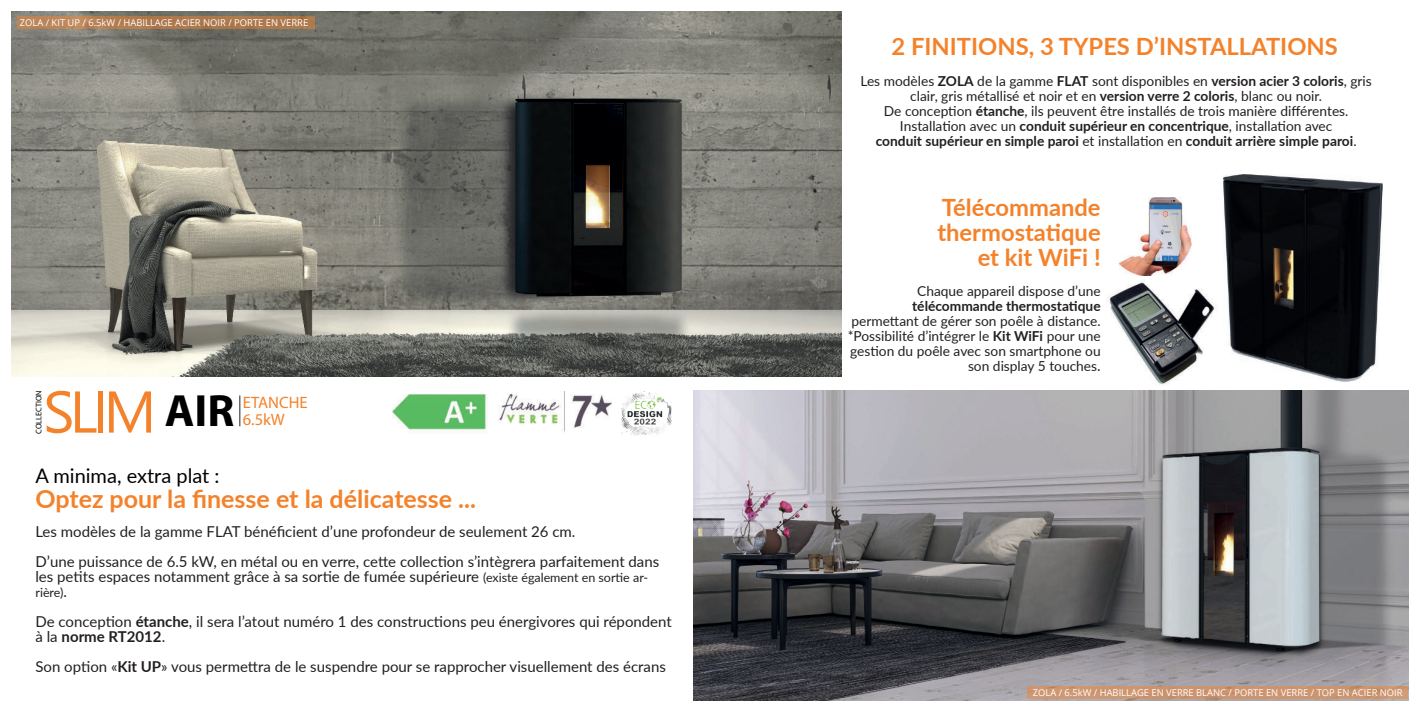
<style>
.page{position:relative;width:1418px;height:709px;background:#fff}
.page>*{position:absolute;margin:0;border:0;box-sizing:border-box;transform-origin:0 0}
.t1{font:700 45.38px "Myriad Pro";color:#000}
.t2{font:700 25px "Lato";color:#f4822b}
.t3{font:700 23.75px/25px "Lato";color:#f4822b;text-align:right}
.t4{font:20px "Lato";color:#000}
.t5{font:16.5px/17px "Myriad Pro";color:#f4822b}
.t6{font:15px/30px "Lato";color:#231f20}
.t7{font:13.75px/15px "Lato";color:#231f20;text-align:center}
.t8{font:700 13.75px "Lato";color:#231f20}
.t9{font:12.5px "Lato";color:#231f20}
.t10{font:9.38px "Open Sans";color:#fff}
.t11{font:8.12px "Myriad Pro";color:#000}
.s1{font-size:12.5px}
.s2{font-size:15px}
.s3{font-weight:700}
</style>
<div class="page">
<img style="left:392px;top:391px;width:219px;height:41px">
<img style="left:12px;top:11px;width:829px;height:365px">
<img style="left:693px;top:390px;width:715px;height:310px">
<svg style="left:17px;top:17px;width:298px;height:12px;background:#b27c4f"></svg>
<div style="left:1026px;top:686px;width:380px;height:12px;background:#cc956f"></div>
<img style="left:1118px;top:198px;width:74px;height:78px">
<img style="left:1223px;top:174px;width:159px;height:207px">
<hr style="left:239px;top:395px;width:1px;height:31px;background:#231f20">
<img style="left:1109px;top:279px;width:108px;height:106px">
<img style="left:621px;top:391px;width:51px;height:45px">
<p class="t10" style="left:20px;top:17px;width:290px">ZOLA / KIT UP / 6.5kW / HABILLAGE ACIER NOIR / PORTE EN VERRE</p>
<p class="t11" style="left:34px;top:434px;width:45px;rotate:-90deg">COLLECTION</p>
<h1 class="t1" style="left:165px;top:388px;width:71px">AIR</h1>
<p class="t5" style="left:243px;top:393px;width:66px">ETANCHE<br>6.5kW</p>
<h3 class="t4" style="left:35px;top:461px;width:186px">A minima, extra plat :</h3>
<h2 class="t2" style="left:35px;top:480px;width:442px">Optez pour la finesse et la délicatesse ...</h2>
<p class="t6" style="left:35px;top:516px;width:625px">Les modèles de la gamme FLAT bénéficient d’une profondeur de seulement 26 cm.<br>D’une puissance de 6.5 kW, en métal ou en verre, cette collection s’intègrera parfaitement dans</p>
<p class="t6" style="left:35px;top:561px;width:614px">les petits espaces notamment grâce à sa sortie de fumée supérieure <span class="s1">(existe également en sortie ar-</span></p>
<p class="t9" style="left:35px;top:583px;width:33px">rière)<span class="s2">.</span></p>
<p class="t6" style="left:35px;top:613px;width:638px;line-height:15px">De conception <span class="s3">étanche</span>, il sera l’atout numéro 1 des constructions peu énergivores qui répondent à la <span class="s3">norme RT2012</span>.</p>
<p class="t6" style="left:35px;top:651px;width:632px">Son option «<span class="s3">Kit UP</span>» vous permettra de le suspendre pour se rapprocher visuellement des écrans</p>
<h3 class="t3" style="left:891px;top:33px;width:448px">2 FINITIONS, 3 TYPES D’INSTALLATIONS</h3>
<p class="t7" style="left:860px;top:73px;width:513px">Les modèles <span class="s3">ZOLA</span> de la gamme <span class="s3">FLAT</span> sont disponibles en <span class="s3">version acier 3 coloris</span>, gris clair, gris métallisé et noir et en <span class="s3">version verre 2 coloris</span>, blanc ou noir.<br>De conception <span class="s3">étanche</span>, ils peuvent être installés de trois manière différentes.<br>Installation avec un <span class="s3">conduit supérieur en concentrique</span>, installation avec<br><span class="s3">conduit supérieur en simple paroi</span> et installation en <span class="s3">conduit arrière simple paroi</span>.</p>
<h3 class="t3" style="left:937px;top:193px;width:165px">Télécommande thermostatique et kit WiFi !</h3>
<p class="t7" style="left:917px;top:283px;width:185px">Chaque appareil dispose d’une</p>
<p class="t8" style="left:912px;top:296px;width:190px">télécommande thermostatique</p>
<p class="t7" style="left:847px;top:313px;width:254px;text-align:right">permettant de gérer son poêle à distance. *Possibilité d’intégrer le <span class="s3">Kit WiFi</span> pour une gestion du poêle avec son smartphone ou son display 5 touches<span class="s2">.</span></p>
<p class="t10" style="left:1032px;top:687px;width:371px">ZOLA / 6.5kW / HABILLAGE EN VERRE BLANC / PORTE EN VERRE / TOP EN ACIER NOIR</p>
</div>
